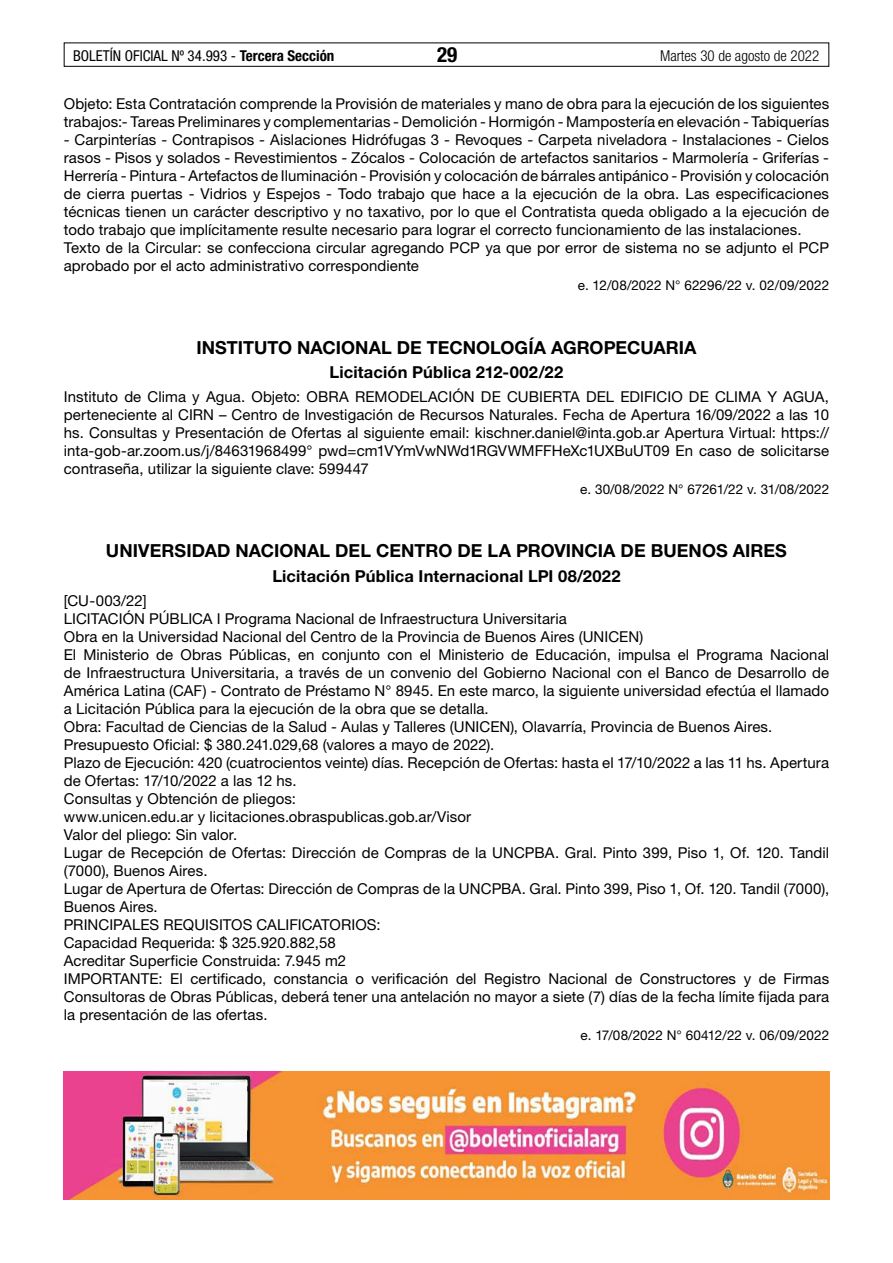
<style>
.page{position:relative;width:893px;height:1263px;background:#fff}
.page>*{position:absolute;margin:0;border:0;box-sizing:border-box;transform-origin:0 0}
.t1{font:700 condensed 21px "Helvetica Neue LT Std";color:#000}
.t2{font:700 18px "Helvetica Neue LT Std";letter-spacing:.005em;color:#000}
.t3{font:700 16.5px "Helvetica Neue LT Std";letter-spacing:.01em;color:#000}
.t4{font:15px/18px "Helvetica Neue LT Std";letter-spacing:.005em;color:#000}
.t5{font:condensed 15px "Helvetica Neue LT Std";color:#000}
.t6{font:300 condensed 15px "Helvetica Neue LT Std";color:#000}
.t7{font:13.5px "Helvetica Neue LT Std";letter-spacing:.005em;color:#000}
.s1{font-weight:700}
</style>
<div class="page">
<div style="left:64px;top:43px;width:765px;height:24px;border:1px solid #000"></div>
<img style="left:64px;top:1072px;width:765px;height:127px">
<p class="t5" style="left:73px;top:47px;width:263px">BOLETÍN OFICIAL Nº 34.993 - <span class="s1">Tercera Sección</span></p>
<h1 class="t1" style="left:437px;top:42px;width:22px">29</h1>
<p class="t6" style="left:660px;top:47px;width:161px">Martes 30 de agosto de 2022</p>
<p class="t4" style="left:64px;top:94px;width:767px">Objeto: Esta Contratación comprende la Provisión de materiales y mano de obra para la ejecución de los siguientes trabajos:- Tareas Preliminares y complementarias - Demolición - Hormigón - Mampostería en elevación - Tabiquerías</p>
<p class="t4" style="left:64px;top:130px;width:767px">- Carpinterías - Contrapisos - Aislaciones Hidrófugas 3 - Revoques - Carpeta niveladora - Instalaciones - Cielos rasos - Pisos y solados - Revestimientos - Zócalos - Colocación de artefactos sanitarios - Marmolería - Griferías - Herrería - Pintura - Artefactos de Iluminación - Provisión y colocación de bárrales antipánico - Provisión y colocación de cierra puertas - Vidrios y Espejos - Todo trabajo que hace a la ejecución de la obra. Las especificaciones técnicas tienen un carácter descriptivo y no taxativo, por lo que el Contratista queda obligado a la ejecución de todo trabajo que implícitamente resulte necesario para lograr el correcto funcionamiento de las instalaciones.<br>Texto de la Circular: se confecciona circular agregando PCP ya que por error de sistema no se adjunto el PCP aprobado por el acto administrativo correspondiente</p>
<p class="t7" style="left:578px;top:277px;width:253px">e. 12/08/2022 N° 62296/22 v. 02/09/2022</p>
<p class="t2" style="left:196px;top:336px;width:502px">INSTITUTO NACIONAL DE TECNOLOGÍA AGROPECUARIA</p>
<p class="t3" style="left:330px;top:362px;width:235px">Licitación Pública 212-002/22</p>
<p class="t4" style="left:64px;top:388px;width:767px;text-align:justify">Instituto de Clima y Agua. Objeto: OBRA REMODELACIÓN DE CUBIERTA DEL EDIFICIO DE CLIMA Y AGUA, perteneciente al CIRN – Centro de Investigación de Recursos Naturales. Fecha de Apertura 16/09/2022 a las 10 hs. Consultas y Presentación de Ofertas al siguiente email: kischner.daniel@inta.gob.ar Apertura Virtual: https:// inta-gob-ar.zoom.us/j/84631968499° pwd=cm1VYmVwNWd1RGVWMFFHeXc1UXBuUT09 En caso de solicitarse contraseña, utilizar la siguiente clave: 599447</p>
<p class="t7" style="left:580px;top:481px;width:250px">e. 30/08/2022 N° 67261/22 v. 31/08/2022</p>
<p class="t2" style="left:106px;top:540px;width:682px">UNIVERSIDAD NACIONAL DEL CENTRO DE LA PROVINCIA DE BUENOS AIRES</p>
<p class="t3" style="left:272px;top:566px;width:350px">Licitación Pública Internacional LPI 08/2022</p>
<p class="t4" style="left:64px;top:592px;width:767px">[CU-003/22]<br>LICITACIÓN PÚBLICA I Programa Nacional de Infraestructura Universitaria<br>Obra en la Universidad Nacional del Centro de la Provincia de Buenos Aires (UNICEN)<br>El Ministerio de Obras Públicas, en conjunto con el Ministerio de Educación, impulsa el Programa Nacional de Infraestructura Universitaria, a través de un convenio del Gobierno Nacional con el Banco de Desarrollo de América Latina (CAF) - Contrato de Préstamo N° 8945. En este marco, la siguiente universidad efectúa el llamado a Licitación Pública para la ejecución de la obra que se detalla.<br>Obra: Facultad de Ciencias de la Salud - Aulas y Talleres (UNICEN), Olavarría, Provincia de Buenos Aires.<br>Presupuesto Oficial: $ 380.241.029,68 (valores a mayo de 2022).<br>Plazo de Ejecución: 420 (cuatrocientos veinte) días. Recepción de Ofertas: hasta el 17/10/2022 a las 11 hs. Apertura de Ofertas: 17/10/2022 a las 12 hs.<br>Consultas y Obtención de pliegos:<br>www.unicen.edu.ar y licitaciones.obraspublicas.gob.ar/Visor<br>Valor del pliego: Sin valor.<br>Lugar de Recepción de Ofertas: Dirección de Compras de la UNCPBA. Gral. Pinto 399, Piso 1, Of. 120. Tandil (7000), Buenos Aires.<br>Lugar de Apertura de Ofertas: Dirección de Compras de la UNCPBA. Gral. Pinto 399, Piso 1, Of. 120. Tandil (7000), Buenos Aires.<br>PRINCIPALES REQUISITOS CALIFICATORIOS:<br>Capacidad Requerida: $ 325.920.882,58<br>Acreditar Superficie Construida: 7.945 m2<br>IMPORTANTE: El certificado, constancia o verificación del Registro Nacional de Constructores y de Firmas Consultoras de Obras Públicas, deberá tener una antelación no mayor a siete (7) días de la fecha límite fijada para la presentación de las ofertas.</p>
<p class="t7" style="left:581px;top:1027px;width:250px">e. 17/08/2022 N° 60412/22 v. 06/09/2022</p>
</div>
